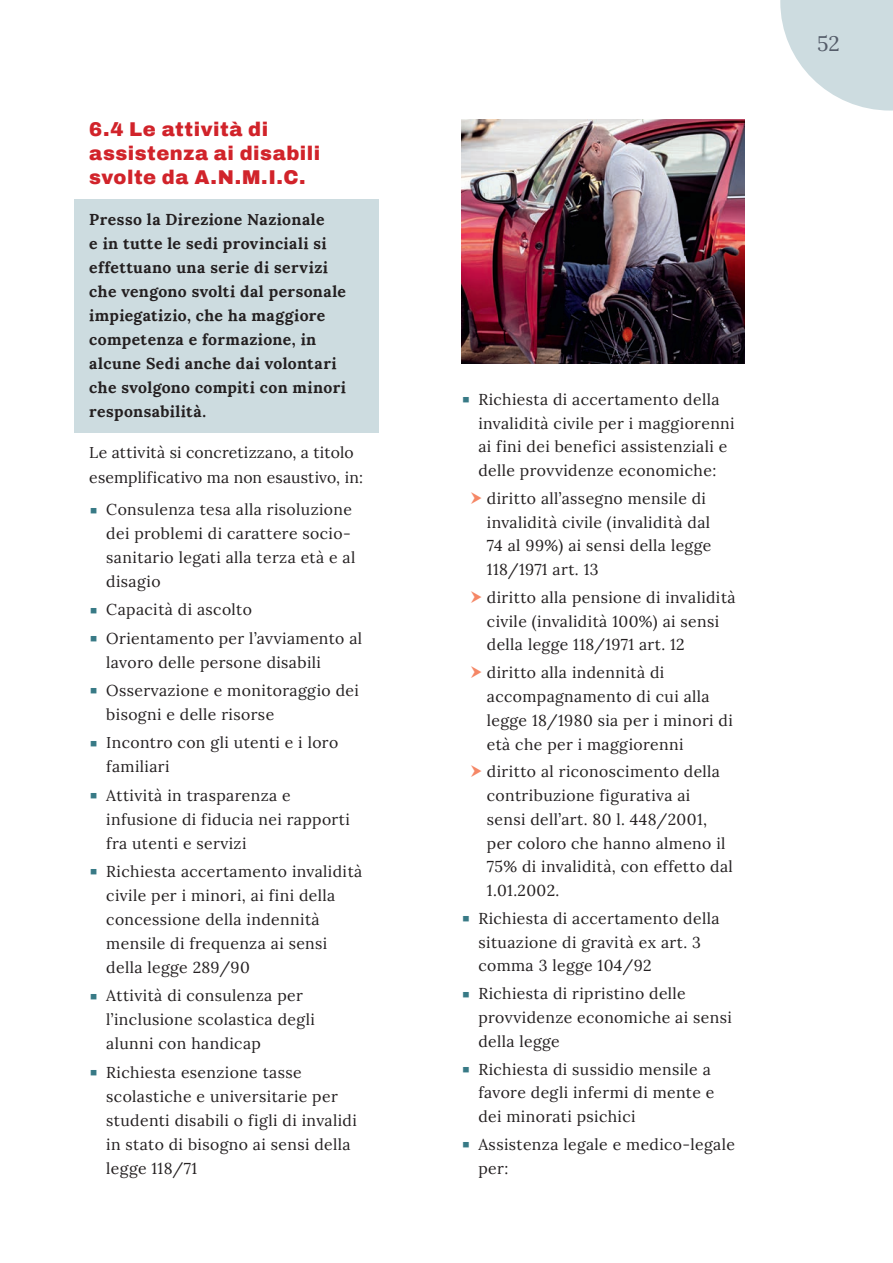
<style>
.page{position:relative;width:893px;height:1263px;background:#fff}
.page>*{position:absolute;margin:0;border:0;box-sizing:border-box;transform-origin:0 0}
.t1{font:21px "Lora";color:#545c69}
.t2{font:900 19.5px/24px "Archivo";letter-spacing:.025em;color:#d1232a}
.t3{font:15.75px/23.7px "Lora";letter-spacing:.025em;color:#231f20}
.t4{font:700 15.75px/24px "Lora";letter-spacing:.025em;color:#231f20}
.s1{font-family:"Zeitung Pro";font-weight:700;font-size:19.5px;color:#387a86}
</style>
<div class="page">
<svg style="left:780px;top:0;width:113px;height:111px"></svg>
<div style="left:74px;top:199px;width:304px;height:234px;background:#cddce0"></div>
<img style="left:461px;top:119px;width:283px;height:245px">
<p class="t2" style="left:89px;top:117px;width:232px">6.4 Le attività di assistenza ai disabili svolte da A.N.M.I.C.</p>
<p class="t4" style="left:89px;top:206px;width:258px">Presso la Direzione Nazionale<br>e in tutte le sedi provinciali si effettuano una serie di servizi che vengono svolti dal personale impiegatizio, che ha maggiore competenza e formazione, in alcune Sedi anche dai volontari che svolgono compiti con minori responsabilità.</p>
<p class="t3" style="left:89px;top:440px;width:275px">Le attività si concretizzano, a titolo esemplificativo ma non esaustivo, in:</p>
<p class="t3" style="left:106px;top:496px;width:251px;text-indent:-17px"><span class="s1">•</span> Consulenza tesa alla risoluzione dei problemi di carattere socio&shy;sanitario legati alla terza età e al disagio</p>
<p class="t3" style="left:89px;top:597px;width:164px"><span class="s1">•</span> Capacità di ascolto</p>
<p class="t3" style="left:106px;top:625px;width:257px;text-indent:-17px"><span class="s1">•</span> Orientamento per l’avviamento al lavoro delle persone disabili</p>
<p class="t3" style="left:106px;top:677px;width:254px;text-indent:-17px"><span class="s1">•</span> Osservazione e monitoraggio dei bisogni e delle risorse</p>
<p class="t3" style="left:106px;top:730px;width:233px;text-indent:-17px"><span class="s1">•</span> Incontro con gli utenti e i loro familiari</p>
<p class="t3" style="left:106px;top:782px;width:245px;text-indent:-17px"><span class="s1">•</span> Attività in trasparenza e infusione di fiducia nei rapporti fra utenti e servizi</p>
<p class="t3" style="left:106px;top:858px;width:257px;text-indent:-17px"><span class="s1">•</span> Richiesta accertamento invalidità civile per i minori, ai fini della concessione della indennità mensile di frequenza ai sensi della legge 289/90</p>
<p class="t3" style="left:106px;top:983px;width:210px;text-indent:-17px"><span class="s1">•</span> Attività di consulenza per l’inclusione scolastica degli alunni con handicap</p>
<p class="t3" style="left:106px;top:1059px;width:252px;text-indent:-17px"><span class="s1">•</span> Richiesta esenzione tasse scolastiche e universitarie per studenti disabili o figli di invalidi in stato di bisogno ai sensi della legge 118/71</p>
<h1 class="t1" style="left:817px;top:27px;width:24px">52</h1>
<p class="t3" style="left:478px;top:386px;width:258px;text-indent:-17px"><span class="s1">•</span> Richiesta di accertamento della invalidità civile per i maggiorenni ai fini dei benefici assistenziali e delle provvidenze economiche:</p>
<p class="t3" style="left:487px;top:485px;width:226px">diritto all’assegno mensile di invalidità civile (invalidità dal<br>74 al 99%) ai sensi della legge<br>118/1971 art. 13</p>
<p class="t3" style="left:487px;top:584px;width:250px">diritto alla pensione di invalidità civile (invalidità 100%) ai sensi della legge 118/1971 art. 12</p>
<p class="t3" style="left:487px;top:660px;width:247px">diritto alla indennità di accompagnamento di cui alla legge 18/1980 sia per i minori di età che per i maggiorenni</p>
<p class="t3" style="left:487px;top:759px;width:247px">diritto al riconoscimento della contribuzione figurativa ai sensi dell’art. 80 l. 448/2001, per coloro che hanno almeno il<br>75% di invalidità, con effetto dal<br>1.01.2002.</p>
<p class="t3" style="left:478px;top:905px;width:243px;text-indent:-17px"><span class="s1">•</span> Richiesta di accertamento della situazione di gravità ex art. 3 comma 3 legge 104/92</p>
<p class="t3" style="left:478px;top:981px;width:255px;text-indent:-17px"><span class="s1">•</span> Richiesta di ripristino delle provvidenze economiche ai sensi della legge</p>
<p class="t3" style="left:478px;top:1056px;width:238px;text-indent:-17px"><span class="s1">•</span> Richiesta di sussidio mensile a favore degli infermi di mente e dei minorati psichici</p>
<p class="t3" style="left:478px;top:1131px;width:258px;text-indent:-17px"><span class="s1">•</span> Assistenza legale e medico-legale per:</p>
</div>
